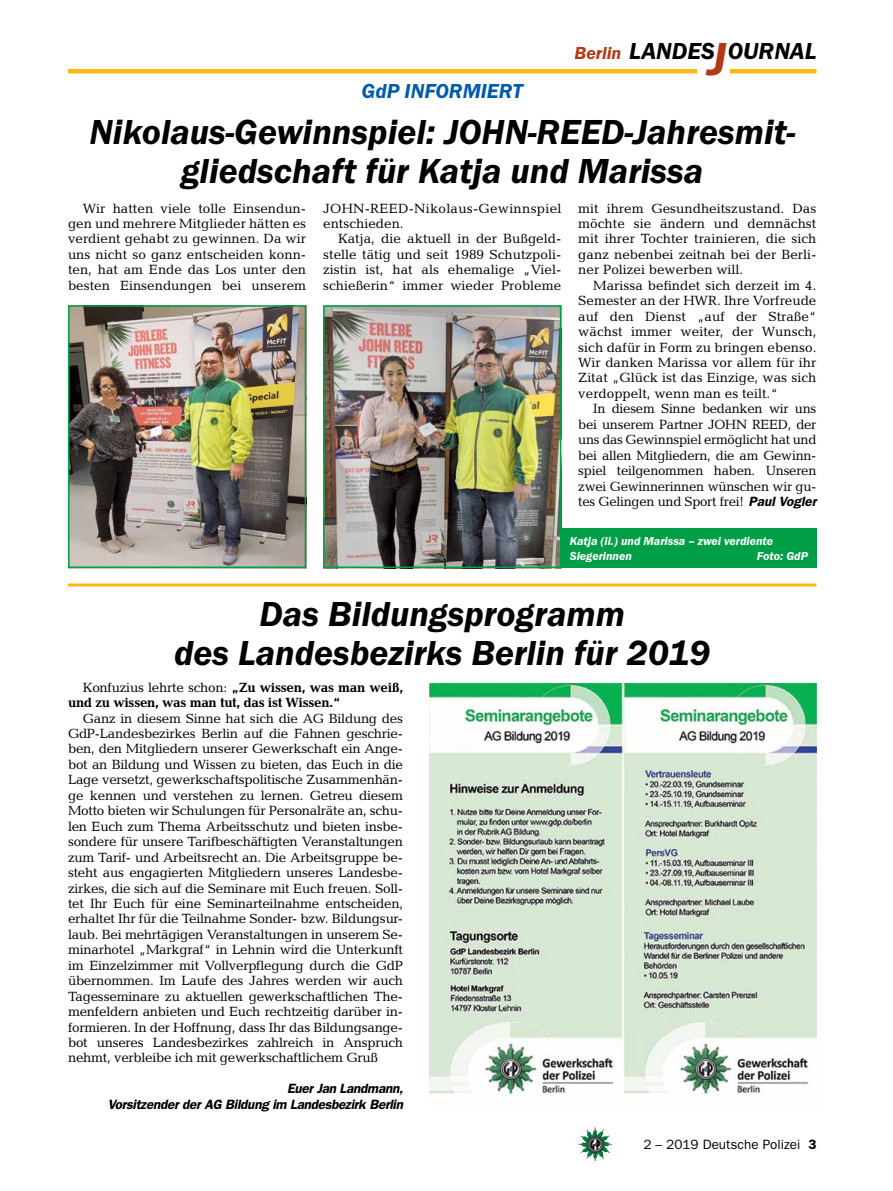
<style>
.page{position:relative;width:893px;height:1191px;background:#fff}
.page>*{position:absolute;margin:0;border:0;box-sizing:border-box;transform-origin:0 0}
.t1{font:italic 600 36px/39px "Franklin Gothic Itc T";color:#000;text-align:center}
.t2{font:italic 600 24px "Franklin Gothic Itc T";color:#000}
.t3{font:italic 600 21px "Franklin Gothic Itc T";color:#005baa}
.t4{font:italic 600 18px "Franklin Gothic Itc T";color:#b33916}
.t5{font:13.5px/15.5px "Candida";color:#000;text-align:justify}
.t6{font:700 13.5px/15.5px "Candida";letter-spacing:-.02em;color:#000}
.t7{font:italic 600 13.5px/15.5px "Franklin Gothic";letter-spacing:-.02em;color:#000;text-align:right}
.t8{font:13.5px/15.5px "Candida";letter-spacing:.02em;color:#000}
.t9{font:13.5px "Franklin Gothic";color:#000}
.t10{font:italic 600 12px/15px "Franklin Gothic Itc T";color:#fff}
.s1{font-size:48px;color:#b33916}
.s2{font-family:"Franklin Gothic";font-weight:600;font-style:italic}
.s3{font-weight:400}
.s4{font-weight:600}
</style>
<div class="page">
<img style="left:578px;top:1127px;width:17px;height:25px">
<hr style="left:730px;top:69px;width:86px;height:4px;background:#fdb913">
<hr style="left:68px;top:69px;width:629px;height:4px;background:#fdb913">
<img style="left:71px;top:308px;width:232px;height:257px">
<div style="left:68px;top:305px;width:238px;height:263px;border:2px solid #009f47"></div>
<img style="left:326px;top:308px;width:232px;height:257px">
<div style="left:323px;top:305px;width:238px;height:263px;border:2px solid #009f47"></div>
<div style="left:561px;top:528px;width:255px;height:40px;background:#009f47"></div>
<img style="left:429px;top:683px;width:387px;height:413px">
<hr style="left:68px;top:583px;width:748px;height:3px;background:#fdb913">
<h3 class="t3" style="left:362px;top:79px;width:56px">GdP infor</h3>
<h3 class="t3" style="left:463px;top:79px;width:62px">miert</h3>
<h3 class="t4" style="left:575px;top:42px;width:48px">Berlin</h3>
<h2 class="t2" style="left:629px;top:37px;width:189px">LANDES<span class="s1">J</span>OURNAL</h2>
<h1 class="t1" style="left:90px;top:112px;width:708px">Nikolaus-Gewinnspiel: JOHN-REED-Jahresmit&shy;gliedschaft für Katja und Marissa</h1>
<p class="t8" style="left:323px;top:200px;width:240px">JOHN-REED-Nikolaus-Gewinnspiel entschieden.</p>
<p class="t5" style="left:323px;top:231px;width:240px;text-indent:15px">Katja, die aktuell in der Bußgeld&shy;stelle tätig und seit 1989 Schutzpoli&shy;zistin ist, hat als ehemalige „Viel&shy;schießerin“ immer wieder Probleme</p>
<p class="t5" style="left:578px;top:200px;width:240px">mit ihrem Gesundheitszustand. Das möchte sie ändern und demnächst mit ihrer Tochter trainieren, die sich ganz nebenbei zeitnah bei der Berli&shy;ner Polizei bewerben will.</p>
<p class="t5" style="left:578px;top:277px;width:240px;text-indent:15px">Marissa befindet sich derzeit im 4.<br>Semester an der HWR. Ihre Vorfreude auf den Dienst „auf der Straße“ wächst immer weiter, der Wunsch, sich dafür in Form zu bringen ebenso.<br>Wir danken Marissa vor allem für ihr Zitat „Glück ist das Einzige, was sich verdoppelt, wenn man es teilt.“</p>
<p class="t5" style="left:578px;top:401px;width:240px;text-indent:15px">In diesem Sinne bedanken wir uns bei unserem Partner JOHN REED, der uns das Gewinnspiel ermöglicht hat und bei allen Mitgliedern, die am Gewinn&shy;spiel teilgenommen haben. Unseren zwei Gewinnerinnen wünschen wir gu&shy;tes Gelingen und Sport frei! <span class="s2">Paul Vogler</span></p>
<p class="t5" style="left:68px;top:200px;width:240px;text-indent:15px">Wir hatten viele tolle Einsendun&shy;gen und mehrere Mitglieder hätten es verdient gehabt zu gewinnen. Da wir uns nicht so ganz entscheiden konn&shy;ten, hat am Ende das Los unter den besten Einsendungen bei unserem</p>
<p class="t10" style="left:570px;top:533px;width:205px">Katja (li.) und Marissa – zwei verdiente<br>Siegerinnen</p>
<p class="t10" style="left:757px;top:548px;width:53px">Foto: GdP</p>
<h1 class="t1" style="left:174px;top:594px;width:538px">Das Bildungsprogramm<br>des Landesbezirks Berlin für 2019</h1>
<p class="t6" style="left:68px;top:679px;width:337px;text-indent:15px"><span class="s3">Konfuzius lehrte schon:</span> „Zu wissen, was man weiß, und zu wissen, was man tut, das ist Wissen.“</p>
<p class="t5" style="left:68px;top:710px;width:337px;text-indent:15px">Ganz in diesem Sinne hat sich die AG Bildung des GdP-Landesbezirkes Berlin auf die Fahnen geschrie&shy;ben, den Mitgliedern unserer Gewerkschaft ein Ange&shy;bot an Bildung und Wissen zu bieten, das Euch in die Lage versetzt, gewerkschaftspolitische Zusammenhän&shy;ge kennen und verstehen zu lernen. Getreu diesem Motto bieten wir Schulungen für Personalräte an, schu&shy;len Euch zum Thema Arbeitsschutz und bieten insbe&shy;sondere für unsere Tarifbeschäftigten Veranstaltungen zum Tarif- und Arbeitsrecht an. Die Arbeitsgruppe be&shy;steht aus engagierten Mitgliedern unseres Landesbe&shy;zirkes, die sich auf die Seminare mit Euch freuen. Soll&shy;tet Ihr Euch für eine Seminarteilnahme entscheiden, erhaltet Ihr für die Teilnahme Sonder- bzw. Bildungsur&shy;laub. Bei mehrtägigen Veranstaltungen in unserem Se&shy;minarhotel „Markgraf“ in Lehnin wird die Unterkunft im Einzelzimmer mit Vollverpflegung durch die GdP übernommen. Im Laufe des Jahres werden wir auch Tagesseminare zu aktuellen gewerkschaftlichen The&shy;menfeldern anbieten und Euch rechtzeitig darüber in&shy;formieren. In der Hoffnung, dass Ihr das Bildungsange&shy;bot unseres Landesbezirkes zahlreich in Anspruch nehmt, verbleibe ich mit gewerkschaftlichem Gruß</p>
<p class="t7" style="left:108px;top:1081px;width:297px">Euer Jan Landmann,<br>Vorsitzender der AG Bildung im Landesbezirk Berlin</p>
<p class="t9" style="left:643px;top:1136px;width:175px">2 – 2019 Deutsche Polizei <span class="s4">3</span></p>
</div>
